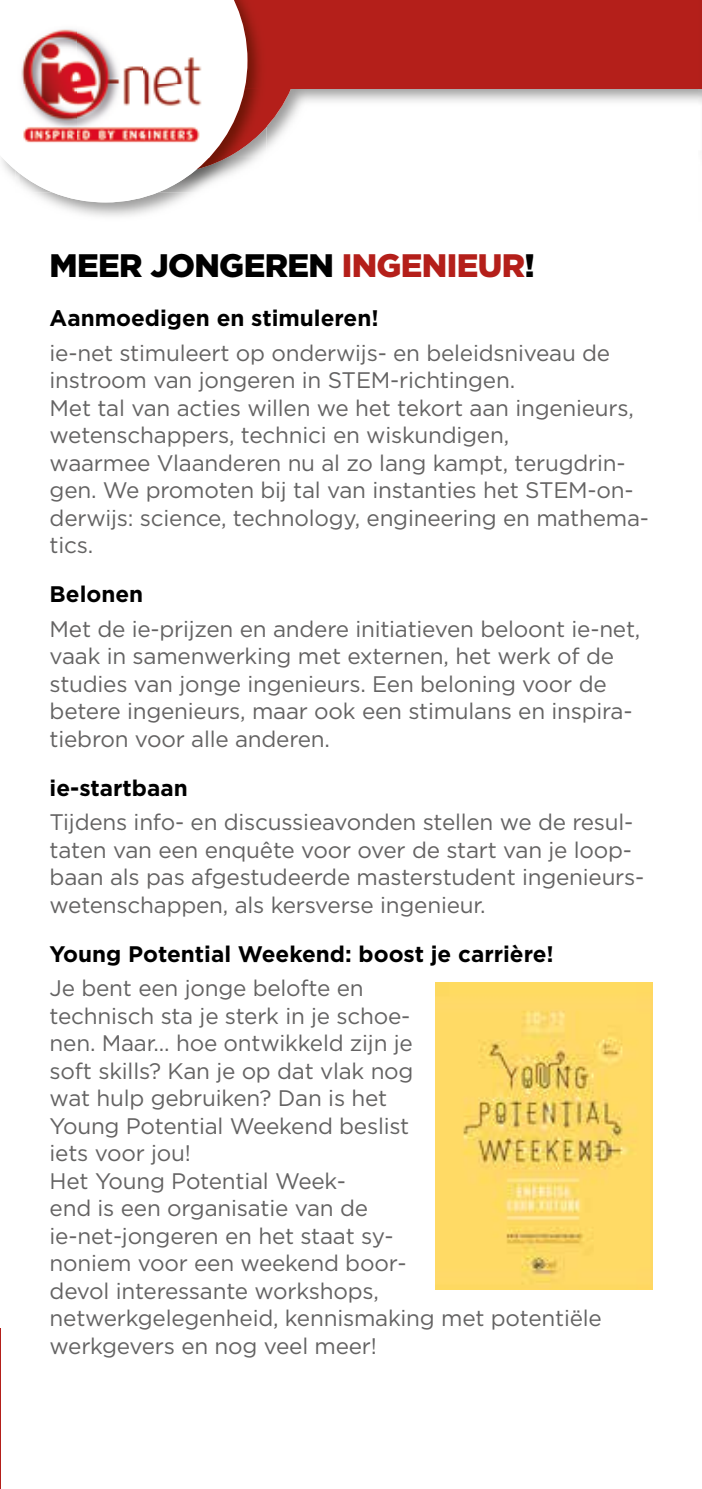
<style>
.page{position:relative;width:702px;height:1489px;background:#fff}
.page>*{position:absolute;margin:0;border:0;box-sizing:border-box;transform-origin:0 0}
.t1{font:900 32.5px "Gotham";letter-spacing:-.02em;color:#000}
.t2{font:22.5px/27.5px "Gotham";letter-spacing:-.01em;color:#646363}
.t3{font:700 22.5px "Gotham";color:#000}
.s1{color:#b41f1a}
</style>
<div class="page">
<svg style="left:266px;top:89px;width:37px;height:64px"></svg>
<div style="left:191px;top:0;width:511px;height:89px;background:#b41f1a"></div>
<img style="left:247px;top:89px;width:19px;height:76px">
<img style="left:247px;top:8px;width:14px;height:81px">
<svg style="left:1px;top:0;width:246px;height:202px"></svg>
<img style="left:12px;top:11px;width:198px;height:147px">
<hr style="left:0;top:1327px;width:1px;height:161px;background:#b41f1a">
<img style="left:435px;top:982px;width:217px;height:307px">
<h1 class="t1" style="left:50px;top:247px;width:487px">MEER JONGEREN <span class="s1">INGENIEUR</span>!</h1>
<p class="t3" style="left:50px;top:305px;width:330px">Aanmoedigen en stimuleren!</p>
<p class="t2" style="left:50px;top:339px;width:601px">ie-net stimuleert op onderwijs- en beleidsniveau de instroom van jongeren in STEM-richtingen.<br>Met tal van acties willen we het tekort aan ingenieurs, wetenschappers, technici en wiskundigen,<br>waarmee Vlaanderen nu al zo lang kampt, terugdrin&shy;gen. We promoten bij tal van instanties het STEM-on&shy;derwijs: science, technology, engineering en mathema&shy;tics.</p>
<p class="t3" style="left:50px;top:581px;width:95px">Belonen</p>
<p class="t2" style="left:50px;top:614px;width:592px">Met de ie-prijzen en andere initiatieven beloont ie-net, vaak in samenwerking met externen, het werk of de studies van jonge ingenieurs. Een beloning voor de betere ingenieurs, maar ook een stimulans en inspira&shy;tiebron voor alle anderen.</p>
<p class="t3" style="left:50px;top:774px;width:140px">ie-startbaan</p>
<p class="t2" style="left:50px;top:808px;width:596px">Tijdens info- en discussieavonden stellen we de resul&shy;taten van een enquête voor over de start van je loop&shy;baan als pas afgestudeerde masterstudent ingenieurs&shy;wetenschappen, als kersverse ingenieur.</p>
<p class="t3" style="left:50px;top:940px;width:506px">Young Potential Weekend: boost je carrière!</p>
<p class="t2" style="left:50px;top:973px;width:553px">Je bent een jonge belofte en<br>technisch sta je sterk in je schoe-<br>nen. Maar... hoe ontwikkeld zijn je<br>soft skills? Kan je op dat vlak nog<br>wat hulp gebruiken? Dan is het<br>Young Potential Weekend beslist<br>iets voor jou!<br>Het Young Potential Week-<br>end is een organisatie van de<br>ie-net-jongeren en het staat sy-<br>noniem voor een weekend boor-<br>devol interessante workshops, netwerkgelegenheid, kennismaking met potentiële werkgevers en nog veel meer!</p>
</div>
